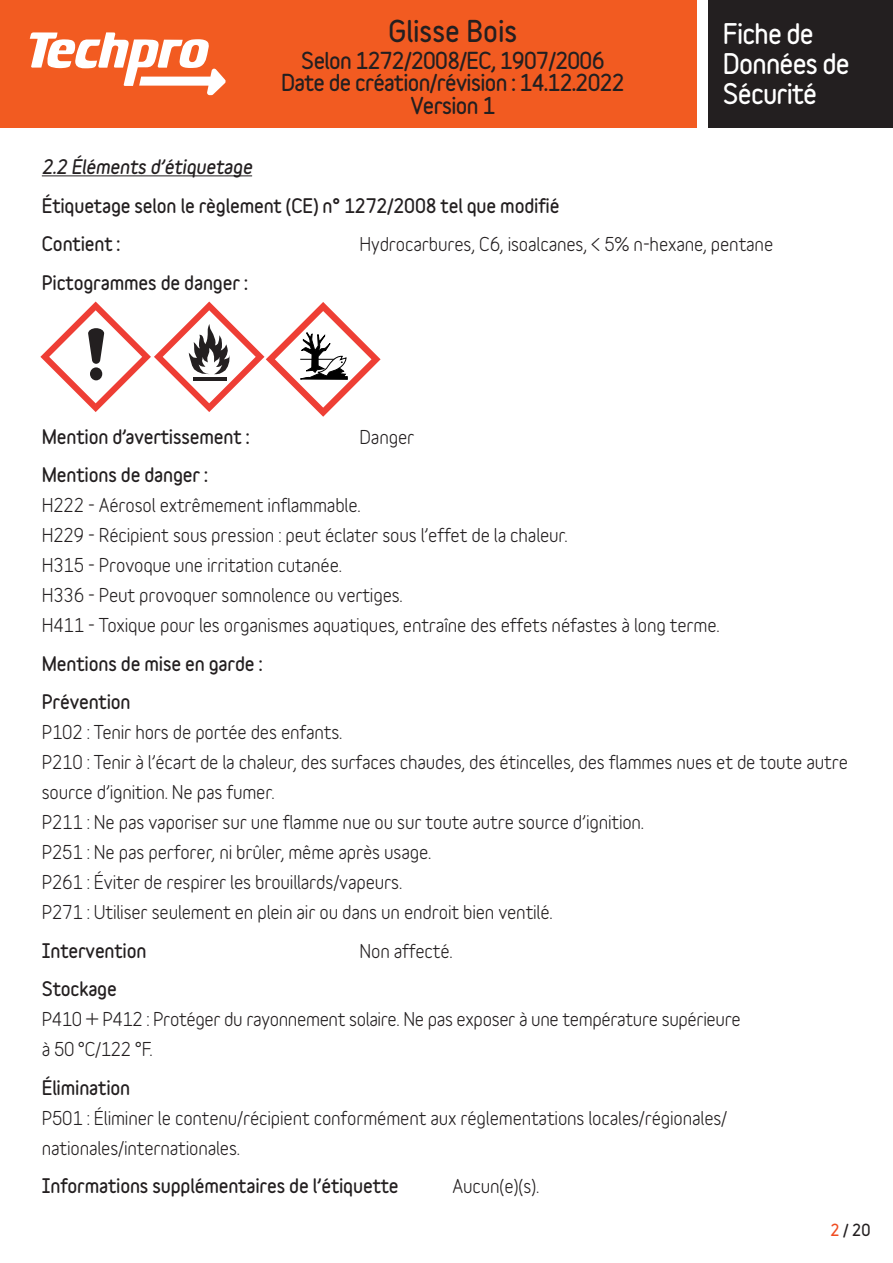
<style>
.page{position:relative;width:893px;height:1263px;background:#fff}
.page>*{position:absolute;margin:0;border:0;box-sizing:border-box;transform-origin:0 0}
.t1{font:900 27px "Variable";color:#231f20}
.t2{font:900 25.5px/30px "Variable";letter-spacing:-.03em;color:#fff}
.t3{font:900 21px/22.5px "Variable";letter-spacing:-.03em;color:#231f20;text-align:center}
.TEXTE_COURANT{font:700 18px/30px "Variable";letter-spacing:-.01em;color:#231f20}
.TEXTE_COURANT-2{font:900 18px "Variable";letter-spacing:-.01em;color:#231f20}
.TEXTE_COURANT-3{font:italic 900 18px "Variable";letter-spacing:-.01em;color:#231f20}
.t4{font:900 15px "Variable";color:#231f20}
.s1{font-weight:900}
.s2{color:#f04d22}
</style>
<div class="page">
<div style="left:0;top:0;width:723px;height:128px;background:#f25b21"></div>
<div style="left:702px;top:0;width:191px;height:128px;background:#231f20"></div>
<div style="left:697px;top:0;width:11px;height:128px;background:#fff"></div>
<svg style="left:30px;top:32px;width:196px;height:63px"></svg>
<hr style="left:42px;top:175px;width:210px;height:1px;background:#231f20">
<svg style="left:40px;top:302px;width:341px;height:115px"></svg>
<h1 class="t1" style="left:388px;top:13px;width:130px">Glisse Bois</h1>
<p class="t3" style="left:281px;top:49px;width:345px">Selon 1272/2008/EC, 1907/2006<br>Date de création/révision : 14.12.2022<br>Version 1</p>
<h2 class="t2" style="left:723px;top:19px;width:128px">Fiche de<br>Données de<br>Sécurité</h2>
<p class="TEXTE_COURANT-3" style="left:42px;top:155px;width:212px">2.2 Éléments d’étiquetage</p>
<p class="TEXTE_COURANT-2" style="left:42px;top:194px;width:519px">Étiquetage selon le règlement (CE) n° 1272/2008 tel que modifié</p>
<p class="TEXTE_COURANT-2" style="left:42px;top:232px;width:80px">Contient :</p>
<p class="TEXTE_COURANT" style="left:360px;top:229px;width:415px">Hydrocarbures, C6, isoalcanes, &lt; 5% n-hexane, pentane</p>
<p class="TEXTE_COURANT-2" style="left:42px;top:271px;width:208px">Pictogrammes de danger :</p>
<p class="TEXTE_COURANT-2" style="left:42px;top:425px;width:209px">Mention d’avertissement :</p>
<p class="TEXTE_COURANT" style="left:360px;top:421px;width:56px">Danger</p>
<p class="TEXTE_COURANT" style="left:42px;top:460px;width:679px"><span class="s1">Mentions de danger :<br></span>H222 - Aérosol extrêmement inflammable.<br>H229 - Récipient sous pression : peut éclater sous l’effet de la chaleur.<br>H315 - Provoque une irritation cutanée.<br>H336 - Peut provoquer somnolence ou vertiges.<br>H411 - Toxique pour les organismes aquatiques, entraîne des effets néfastes à long terme.</p>
<p class="TEXTE_COURANT-2" style="left:42px;top:652px;width:222px">Mentions de mise en garde :</p>
<p class="TEXTE_COURANT" style="left:42px;top:687px;width:808px"><span class="s1">Prévention<br></span>P102 : Tenir hors de portée des enfants.<br>P210 : Tenir à l’écart de la chaleur, des surfaces chaudes, des étincelles, des flammes nues et de toute autre source d’ignition. Ne pas fumer.<br>P211 : Ne pas vaporiser sur une flamme nue ou sur toute autre source d’ignition.<br>P251 : Ne pas perforer, ni brûler, même après usage.<br>P261 : Éviter de respirer les brouillards/vapeurs.<br>P271 : Utiliser seulement en plein air ou dans un endroit bien ventilé.</p>
<p class="TEXTE_COURANT-2" style="left:42px;top:939px;width:106px">Intervention</p>
<p class="TEXTE_COURANT" style="left:360px;top:935px;width:95px">Non affecté.</p>
<p class="TEXTE_COURANT" style="left:42px;top:974px;width:700px"><span class="s1">Stockage<br></span>P410 + P412 : Protéger du rayonnement solaire. Ne pas exposer à une température supérieure à 50 °C/122 °F.</p>
<p class="TEXTE_COURANT" style="left:42px;top:1072px;width:687px"><span class="s1">Élimination<br></span>P501 : Éliminer le contenu/récipient conformément aux réglementations locales/régionales/ nationales/internationales.</p>
<p class="TEXTE_COURANT-2" style="left:42px;top:1174px;width:358px">Informations supplémentaires de l’étiquette</p>
<p class="TEXTE_COURANT" style="left:453px;top:1171px;width:88px">Aucun(e)(s).</p>
<p class="t4" style="left:830px;top:1220px;width:41px"><span class="s2">2</span> / 20</p>
</div>
